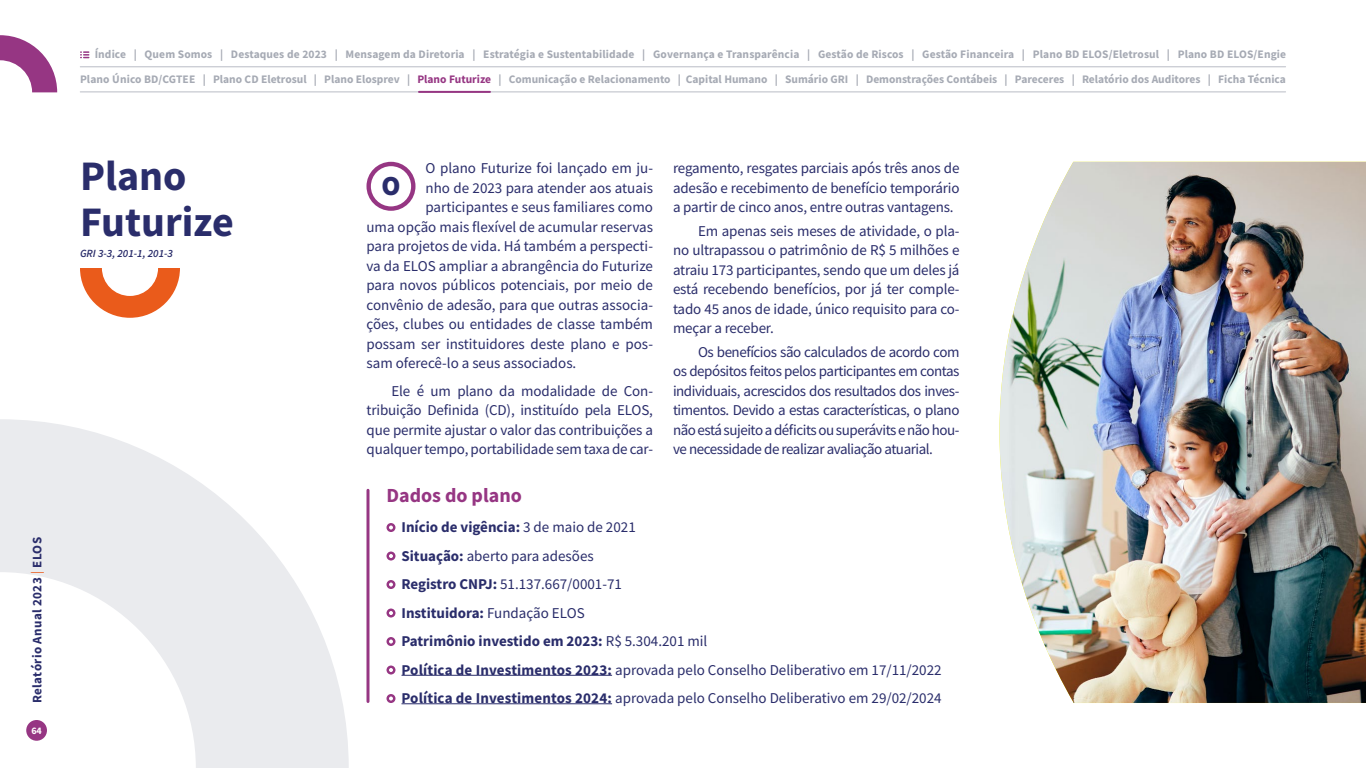
<style>
.page{position:relative;width:1366px;height:768px;background:#fff}
.page>*{position:absolute;margin:0;border:0;box-sizing:border-box;transform-origin:0 0}
.t1{font:700 42px/47px "Source Sans Pro";color:#2a2d6b}
.t2{font:900 27.5px "Source Sans Pro";color:#2a2d6b}
.t3{font:700 20px "Source Sans Pro";color:#963683}
.t4{font:15px/19.5px "Source Sans Pro";color:#2a2d6b;text-align:justify}
.t5{font:700 13px "Source Sans Pro";letter-spacing:.03em;color:#2a2d6b}
.t6{font:700 11.5px/25.1px "Source Sans Pro";color:#a6aab4;text-align:right}
.t7{font:italic 600 11px "Source Sans Pro";color:#2a2d6b}
.t8{font:700 10px "Source Sans Pro";color:#fff}
.s1{font-weight:400;color:#ea5b1b}
.s2{color:#963683}
.s3{font-weight:700}
</style>
<div class="page">
<svg style="left:0;top:419px;width:349px;height:349px;fill:#eaebee"></svg>
<svg style="left:0;top:35px;width:57px;height:57px"></svg>
<div style="left:26px;top:720px;width:21px;height:21px;background:#963683;border-radius:50%"></div>
<hr style="left:80px;top:66px;width:1206px;height:1px;background:#b9bcc5">
<hr style="left:80px;top:92px;width:1206px;height:1px;background:#b9bcc5">
<svg style="left:81px;top:51px;width:8px;height:7px"></svg>
<hr style="left:419px;top:91px;width:71px;height:2px;background:#963683">
<svg style="left:80px;top:268px;width:100px;height:50px"></svg>
<div style="left:367px;top:162px;width:49px;height:49px;border:4px solid #963683;border-radius:50%"></div>
<img style="left:1000px;top:162px;width:366px;height:541px">
<hr style="left:402px;top:675px;width:210px;height:1px;background:#2a2d6b">
<hr style="left:402px;top:703px;width:210px;height:1px;background:#2a2d6b">
<svg style="left:386px;top:523px;width:10px;height:9px"></svg>
<svg style="left:386px;top:552px;width:10px;height:9px"></svg>
<svg style="left:386px;top:580px;width:10px;height:9px"></svg>
<svg style="left:386px;top:609px;width:10px;height:9px"></svg>
<svg style="left:386px;top:637px;width:10px;height:9px"></svg>
<svg style="left:386px;top:666px;width:10px;height:9px"></svg>
<svg style="left:386px;top:694px;width:10px;height:9px"></svg>
<svg style="left:366px;top:490px;width:4px;height:212px"></svg>
<p class="t5" style="left:28px;top:703px;width:168px;rotate:-90deg">Relatório Anual 2023 <span class="s1">|</span> ELOS</p>
<p class="t8" style="left:31px;top:723px;width:12px">64</p>
<p class="t6" style="left:80px;top:42px;width:1208px">Índice | Quem Somos | Destaques de 2023 | Mensagem da Diretoria | Estratégia e Sustentabilidade | Governança e Transparência | Gestão de Riscos | Gestão Financeira | Plano BD ELOS/Eletrosul | Plano BD ELOS/Engie<br>Plano Único BD/CGTEE | Plano CD Eletrosul | Plano Elosprev | <span class="s2">Plano Futurize</span> | Comunicação e Relacionamento | Capital Humano | Sumário GRI | Demonstrações Contábeis | Pareceres | Relatório dos Auditores | Ficha Técnica</p>
<h1 class="t1" style="left:80px;top:151px;width:155px">Plano<br>Futurize</h1>
<p class="t7" style="left:80px;top:246px;width:94px">GRI 3-3, 201-1, 201-3</p>
<p class="t4" style="left:426px;top:158px;width:229px">O plano Futurize foi lançado em ju-</p>
<p class="t4" style="left:426px;top:178px;width:229px">nho de 2023 para atender aos atuais</p>
<p class="t4" style="left:426px;top:197px;width:229px">participantes e seus familiares como</p>
<p class="t4" style="left:367px;top:217px;width:288px">uma opção mais flexível de acumular reservas</p>
<p class="t4" style="left:367px;top:236px;width:288px">para projetos de vida. Há também a perspecti-</p>
<p class="t4" style="left:367px;top:256px;width:288px">va da ELOS ampliar a abrangência do Futurize</p>
<p class="t4" style="left:367px;top:275px;width:288px">para novos públicos potenciais, por meio de</p>
<p class="t4" style="left:367px;top:295px;width:288px">convênio de adesão, para que outras associa-</p>
<p class="t4" style="left:367px;top:314px;width:288px">ções, clubes ou entidades de classe também</p>
<p class="t4" style="left:367px;top:334px;width:288px">possam ser instituidores deste plano e pos-</p>
<p class="t4" style="left:367px;top:353px;width:211px">sam oferecê-lo a seus associados.</p>
<p class="t4" style="left:367px;top:381px;width:288px;text-indent:25px">Ele é um plano da modalidade de Con&shy;tribuição Definida (CD), instituído pela ELOS, que permite ajustar o valor das contribuições a qualquer tempo, portabilidade sem taxa de car-</p>
<h2 class="t2" style="left:381px;top:167px;width:21px">O</h2>
<p class="t4" style="left:673px;top:158px;width:288px">regamento, resgates parciais após três anos de adesão e recebimento de benefício temporário a partir de cinco anos, entre outras vantagens.</p>
<p class="t4" style="left:673px;top:221px;width:288px;text-indent:25px">Em apenas seis meses de atividade, o pla&shy;no ultrapassou o patrimônio de R$ 5 milhões e atraiu 173 participantes, sendo que um deles já está recebendo benefícios, por já ter comple&shy;tado 45 anos de idade, único requisito para co&shy;meçar a receber.</p>
<p class="t4" style="left:673px;top:342px;width:288px;text-indent:25px">Os benefícios são calculados de acordo com os depósitos feitos pelos participantes em contas individuais, acrescidos dos resultados dos inves&shy;timentos. Devido a estas características, o plano não está sujeito a déficits ou superávits e não hou&shy;ve necessidade de realizar avaliação atuarial.</p>
<h3 class="t3" style="left:386px;top:482px;width:137px">Dados do plano</h3>
<p class="t4" style="left:402px;top:513px;width:542px;line-height:28.5px;text-align:left"><span class="s3">Início de vigência:</span> 3 de maio de 2021<br><span class="s3">Situação:</span> aberto para adesões<br><span class="s3">Registro CNPJ:</span> 51.137.667/0001-71<br><span class="s3">Instituidora:</span> Fundação ELOS<br><span class="s3">Patrimônio investido em 2023:</span> R$ 5.304.201 mil<br><span class="s3">Política de Investimentos 2023:</span> aprovada pelo Conselho Deliberativo em 17/11/2022<br><span class="s3">Política de Investimentos 2024:</span> aprovada pelo Conselho Deliberativo em 29/02/2024</p>
</div>
